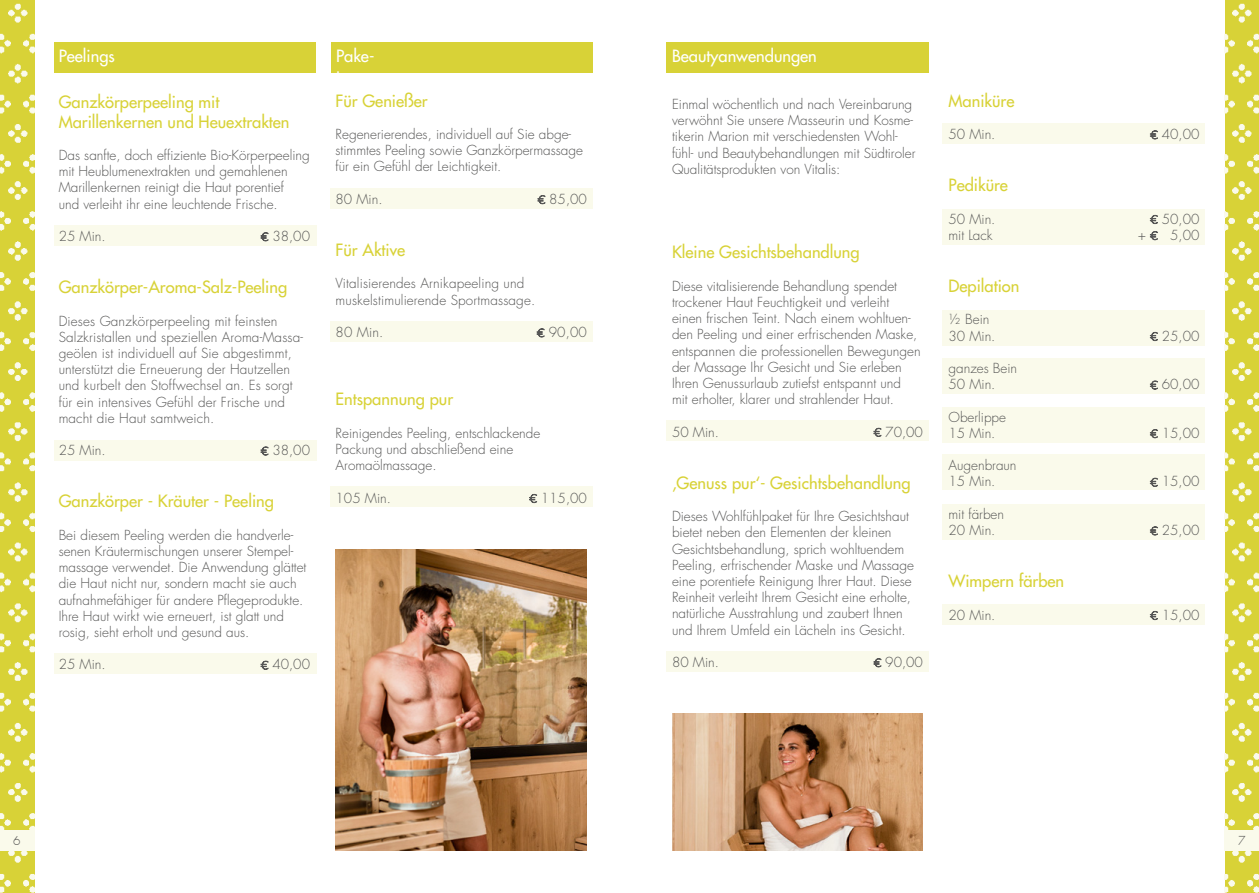
<style>
.page{position:relative;width:1259px;height:893px;background:#fff}
.page>*{position:absolute;margin:0;border:0;box-sizing:border-box;transform-origin:0 0}
.t1{font:16.5px/19.8px "Futura";color:#d8d237}
.t2{font:16.5px/19.8px "Futura";color:#fff}
.t3{font:300 13.5px/16.2px "Futura";color:#565655}
.t4{font:13.5px "Futura T Light";color:#565655}
</style>
<div class="page">
<div style="left:332px;top:43px;width:261px;height:30px;background:#d8d237"></div>
<div style="left:54px;top:43px;width:261px;height:30px;background:#d8d237"></div>
<div style="left:54px;top:225px;width:262px;height:21px;background:#fafaeb"></div>
<div style="left:54px;top:440px;width:262px;height:20px;background:#fafaeb"></div>
<div style="left:330px;top:486px;width:263px;height:21px;background:#fafaeb"></div>
<div style="left:330px;top:321px;width:263px;height:20px;background:#fafaeb"></div>
<div style="left:330px;top:188px;width:263px;height:21px;background:#fafaeb"></div>
<div style="left:666px;top:43px;width:263px;height:30px;background:#d8d237"></div>
<div style="left:666px;top:421px;width:263px;height:20px;background:#fafaeb"></div>
<div style="left:666px;top:651px;width:263px;height:21px;background:#fafaeb"></div>
<div style="left:942px;top:123px;width:263px;height:21px;background:#fafaeb"></div>
<div style="left:942px;top:604px;width:263px;height:20px;background:#fafaeb"></div>
<div style="left:942px;top:209px;width:263px;height:35px;background:#fafaeb"></div>
<div style="left:942px;top:310px;width:263px;height:35px;background:#fafaeb"></div>
<div style="left:942px;top:358px;width:263px;height:36px;background:#fafaeb"></div>
<div style="left:942px;top:407px;width:263px;height:35px;background:#fafaeb"></div>
<div style="left:942px;top:454px;width:263px;height:36px;background:#fafaeb"></div>
<div style="left:942px;top:504px;width:263px;height:36px;background:#fafaeb"></div>
<img style="left:335px;top:549px;width:251px;height:301px">
<img style="left:672px;top:714px;width:251px;height:136px">
<div style="left:54px;top:654px;width:262px;height:20px;background:#fafaeb"></div>
<img style="left:1225px;top:0;width:34px;height:893px">
<div style="left:1225px;top:830px;width:34px;height:20px;background:#fafaeb"></div>
<img style="left:0;top:0;width:34px;height:893px">
<div style="left:0;top:830px;width:34px;height:20px;background:#fafaeb"></div>
<svg style="left:261px;top:233px;width:7px;height:8px"></svg>
<svg style="left:261px;top:447px;width:7px;height:8px"></svg>
<svg style="left:261px;top:661px;width:7px;height:8px"></svg>
<svg style="left:538px;top:195px;width:7px;height:9px"></svg>
<svg style="left:537px;top:329px;width:7px;height:8px"></svg>
<svg style="left:529px;top:494px;width:8px;height:9px"></svg>
<svg style="left:873px;top:428px;width:8px;height:9px"></svg>
<svg style="left:873px;top:658px;width:8px;height:9px"></svg>
<svg style="left:1150px;top:131px;width:7px;height:8px"></svg>
<svg style="left:1150px;top:215px;width:7px;height:9px"></svg>
<svg style="left:1150px;top:231px;width:7px;height:9px"></svg>
<svg style="left:1150px;top:332px;width:7px;height:9px"></svg>
<svg style="left:1150px;top:381px;width:7px;height:8px"></svg>
<svg style="left:1150px;top:429px;width:7px;height:9px"></svg>
<svg style="left:1150px;top:478px;width:7px;height:9px"></svg>
<svg style="left:1150px;top:527px;width:7px;height:8px"></svg>
<svg style="left:1150px;top:611px;width:7px;height:9px"></svg>
<p class="t2" style="left:59px;top:46px;width:58px">Peelings</p>
<p class="t2" style="left:672px;top:46px;width:146px">Beautyanwendungen</p>
<p class="t2" style="left:336px;top:46px;width:40px">Pake&shy;te</p>
<p class="t1" style="left:59px;top:92px;width:232px">Ganzkörperpeeling mit<br>Marillenkernen und Heuextrakten</p>
<p class="t3" style="left:59px;top:147px;width:253px">Das sanfte, doch effiziente Bio-Körperpeeling mit Heublumenextrakten und gemahlenen Marillenkernen reinigt die Haut porentief<br>und verleiht ihr eine leuchtende Frische.</p>
<p class="t3" style="left:59px;top:228px;width:48px">25 Min.</p>
<p class="t3" style="left:272px;top:228px;width:39px">38,00</p>
<p class="t1" style="left:59px;top:277px;width:230px">Ganzkörper-Aroma-Salz-Peeling</p>
<p class="t3" style="left:59px;top:313px;width:246px">Dieses Ganzkörperpeeling mit feinsten Salzkristallen und speziellen Aroma-Massa&shy;geölen ist individuell auf Sie abgestimmt, unterstützt die Erneuerung der Hautzellen und kurbelt den Stoffwechsel an. Es sorgt für ein intensives Gefühl der Frische und macht die Haut samtweich.</p>
<p class="t3" style="left:59px;top:442px;width:48px">25 Min.</p>
<p class="t3" style="left:272px;top:442px;width:39px">38,00</p>
<p class="t1" style="left:59px;top:491px;width:217px">Ganzkörper - Kräuter - Peeling</p>
<p class="t3" style="left:59px;top:527px;width:249px">Bei diesem Peeling werden die handverle&shy;senen Kräutermischungen unserer Stempel&shy;massage verwendet. Die Anwendung glättet die Haut nicht nur, sondern macht sie auch aufnahmefähiger für andere Pflegeprodukte.<br>Ihre Haut wirkt wie erneuert, ist glatt und rosig, sieht erholt und gesund aus.</p>
<p class="t3" style="left:59px;top:657px;width:48px">25 Min.</p>
<p class="t3" style="left:272px;top:657px;width:39px">40,00</p>
<p class="t1" style="left:335px;top:91px;width:94px">Für Genießer</p>
<p class="t3" style="left:335px;top:126px;width:249px">Regenerierendes, individuell auf Sie abge&shy;stimmtes Peeling sowie Ganzkörpermassage für ein Gefühl der Leichtigkeit.</p>
<p class="t3" style="left:335px;top:191px;width:48px">80 Min.</p>
<p class="t3" style="left:549px;top:191px;width:39px">85,00</p>
<p class="t1" style="left:335px;top:240px;width:71px">Für Aktive</p>
<p class="t3" style="left:335px;top:276px;width:201px">Vitalisierendes Arnikapeeling und muskelstimulierende Sportmassage.</p>
<p class="t3" style="left:335px;top:324px;width:49px">80 Min.</p>
<p class="t3" style="left:549px;top:324px;width:40px">90,00</p>
<p class="t1" style="left:335px;top:389px;width:119px">Entspannung pur</p>
<p class="t3" style="left:335px;top:425px;width:206px">Reinigendes Peeling, entschlackende<br>Packung und abschließend eine<br>Aromaölmassage.</p>
<p class="t3" style="left:335px;top:490px;width:57px">105 Min.</p>
<p class="t3" style="left:541px;top:490px;width:48px">115,00</p>
<p class="t3" style="left:672px;top:96px;width:245px">Einmal wöchentlich und nach Vereinbarung verwöhnt Sie unsere Masseurin und Kosme&shy;tikerin Marion mit verschiedensten Wohl&shy;fühl- und Beautybehandlungen mit Südtiroler Qualitätsprodukten von Vitalis:</p>
<p class="t1" style="left:672px;top:242px;width:189px">Kleine Gesichtsbehandlung</p>
<p class="t3" style="left:672px;top:278px;width:250px">Diese vitalisierende Behandlung spendet trockener Haut Feuchtigkeit und verleiht einen frischen Teint. Nach einem wohltuen&shy;den Peeling und einer erfrischenden Maske, entspannen die professionellen Bewegungen der Massage Ihr Gesicht und Sie erleben Ihren Genussurlaub zutiefst entspannt und<br>mit erholter, klarer und strahlender Haut.</p>
<p class="t3" style="left:672px;top:424px;width:48px">50 Min.</p>
<p class="t3" style="left:885px;top:424px;width:39px">70,00</p>
<p class="t1" style="left:672px;top:473px;width:240px">‚Genuss pur‘- Gesichtsbehandlung</p>
<p class="t3" style="left:672px;top:508px;width:243px">Dieses Wohlfühlpaket für Ihre Gesichtshaut bietet neben den Elementen der kleinen Gesichtsbehandlung, sprich wohltuendem Peeling, erfrischender Maske und Massage eine porentiefe Reinigung Ihrer Haut. Diese Reinheit verleiht Ihrem Gesicht eine erholte, natürliche Ausstrahlung und zaubert Ihnen und Ihrem Umfeld ein Lächeln ins Gesicht.</p>
<p class="t3" style="left:672px;top:654px;width:48px">80 Min.</p>
<p class="t3" style="left:885px;top:654px;width:39px">90,00</p>
<p class="t1" style="left:948px;top:91px;width:67px">Maniküre</p>
<p class="t3" style="left:948px;top:126px;width:48px">50 Min.</p>
<p class="t3" style="left:1161px;top:126px;width:39px">40,00</p>
<p class="t1" style="left:948px;top:175px;width:61px">Pediküre</p>
<p class="t3" style="left:948px;top:211px;width:48px">50 Min.</p>
<p class="t3" style="left:1161px;top:211px;width:39px">50,00</p>
<p class="t3" style="left:948px;top:227px;width:46px">mit Lack</p>
<p class="t3" style="left:1137px;top:227px;width:10px">+</p>
<p class="t3" style="left:1170px;top:227px;width:31px">5,00</p>
<p class="t1" style="left:948px;top:276px;width:72px">Depilation</p>
<p class="t3" style="left:948px;top:312px;width:48px">½ Bein<br>30 Min.</p>
<p class="t3" style="left:1161px;top:328px;width:39px">25,00</p>
<p class="t3" style="left:948px;top:360px;width:70px">ganzes Bein<br>50 Min.</p>
<p class="t3" style="left:948px;top:409px;width:59px">Oberlippe<br>15 Min.</p>
<p class="t3" style="left:948px;top:457px;width:70px">Augenbraun<br>15 Min.</p>
<p class="t3" style="left:948px;top:506px;width:57px">mit färben<br>20 Min.</p>
<p class="t3" style="left:1161px;top:376px;width:39px">60,00</p>
<p class="t3" style="left:1161px;top:425px;width:39px">15,00</p>
<p class="t3" style="left:1161px;top:474px;width:39px">15,00</p>
<p class="t3" style="left:1161px;top:522px;width:39px">25,00</p>
<p class="t1" style="left:948px;top:571px;width:117px">Wimpern färben</p>
<p class="t3" style="left:948px;top:607px;width:48px">20 Min.</p>
<p class="t3" style="left:1161px;top:607px;width:39px">15,00</p>
<p class="t4" style="left:13px;top:833px;width:9px">6</p>
<p class="t4" style="left:1238px;top:833px;width:9px">7</p>
</div>
